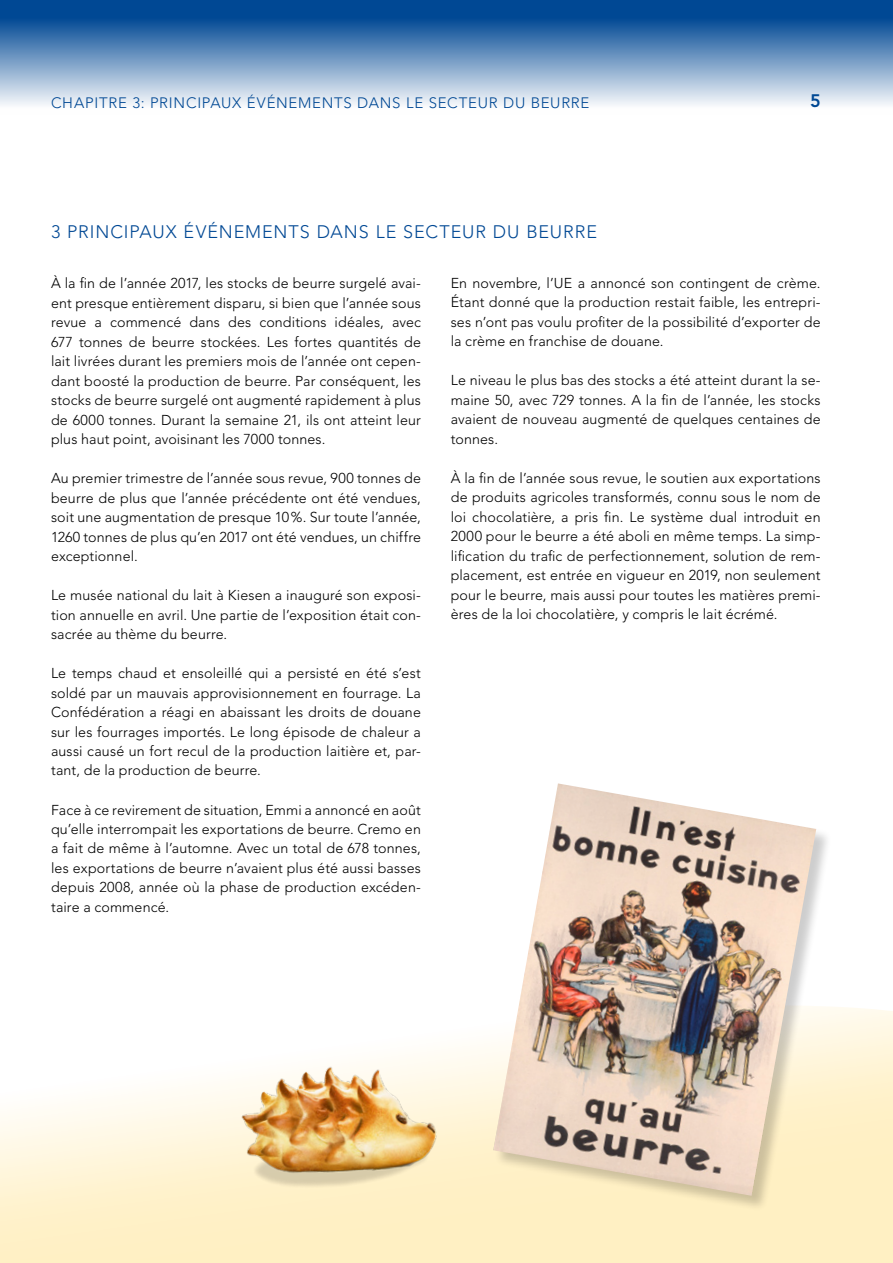
<style>
.page{position:relative;width:893px;height:1263px;background:#fff}
.page>*{position:absolute;margin:0;border:0;box-sizing:border-box;transform-origin:0 0}
.t1{font:300 18px "Avenir LT Std";letter-spacing:.05em;color:#004894}
.t2{font:800 18px "Avenir LT Std";color:#004894}
.t3{font:300 15px "Avenir LT Std";letter-spacing:.05em;color:#004894}
.t4{font:300 14.25px/19.5px "Avenir LT Std";letter-spacing:.01em;color:#000;text-align:justify}
</style>
<div class="page">
<svg style="left:0;top:1007px;width:893px;height:256px"></svg>
<svg style="left:0;top:0;width:893px;height:105px;background:#6590bd"></svg>
<img style="left:0;top:1104px;width:8px;height:118px">
<img style="left:216px;top:1055px;width:234px;height:154px">
<div style="left:494px;top:784px;width:338px;height:428px;background:#000;opacity:.2"></div>
<img style="left:493px;top:783px;width:323px;height:413px">
<p class="t3" style="left:51px;top:94px;width:540px">CHAPITRE 3: PRINCIPAUX ÉVÉNEMENTS DANS LE SECTEUR DU BEURRE</p>
<p class="t2" style="left:810px;top:90px;width:12px">5</p>
<p class="t1" style="left:51px;top:221px;width:548px">3 PRINCIPAUX ÉVÉNEMENTS DANS LE SECTEUR DU BEURRE</p>
<p class="t4" style="left:51px;top:273px;width:371px">À la fin de l’année 2017, les stocks de beurre surgelé avai&shy;ent presque entièrement disparu, si bien que l’année sous revue a commencé dans des conditions idéales, avec 677 tonnes de beurre stockées. Les fortes quantités de lait livrées durant les premiers mois de l’année ont cepen&shy;dant boosté la production de beurre. Par conséquent, les stocks de beurre surgelé ont augmenté rapidement à plus de 6000 tonnes. Durant la semaine 21, ils ont atteint leur plus haut point, avoisinant les 7000 tonnes.</p>
<p class="t4" style="left:51px;top:468px;width:371px">Au premier trimestre de l’année sous revue, 900 tonnes de beurre de plus que l’année précédente ont été vendues, soit une augmentation de presque 10%. Sur toute l’année, 1260 tonnes de plus qu’en 2017 ont été vendues, un chiffre exceptionnel.</p>
<p class="t4" style="left:51px;top:585px;width:371px">Le musée national du lait à Kiesen a inauguré son exposi&shy;tion annuelle en avril. Une partie de l’exposition était con&shy;sacrée au thème du beurre.</p>
<p class="t4" style="left:51px;top:663px;width:371px">Le temps chaud et ensoleillé qui a persisté en été s’est soldé par un mauvais approvisionnement en fourrage. La Confédération a réagi en abaissant les droits de douane sur les fourrages importés. Le long épisode de chaleur a aussi causé un fort recul de la production laitière et, par&shy;tant, de la production de beurre.</p>
<p class="t4" style="left:51px;top:800px;width:371px">Face à ce revirement de situation, Emmi a annoncé en août qu’elle interrompait les exportations de beurre. Cremo en a fait de même à l’automne. Avec un total de 678 tonnes, les exportations de beurre n’avaient plus été aussi basses depuis 2008, année où la phase de production excéden&shy;taire a commencé.</p>
<p class="t4" style="left:451px;top:273px;width:371px">En novembre, l’UE a annoncé son contingent de crème.<br>Étant donné que la production restait faible, les entrepri&shy;ses n’ont pas voulu profiter de la possibilité d’exporter de la crème en franchise de douane.</p>
<p class="t4" style="left:451px;top:371px;width:371px">Le niveau le plus bas des stocks a été atteint durant la se&shy;maine 50, avec 729 tonnes. A la fin de l’année, les stocks avaient de nouveau augmenté de quelques centaines de tonnes.</p>
<p class="t4" style="left:451px;top:468px;width:371px">À la fin de l’année sous revue, le soutien aux exportations de produits agricoles transformés, connu sous le nom de loi chocolatière, a pris fin. Le système dual introduit en 2000 pour le beurre a été aboli en même temps. La simp&shy;lification du trafic de perfectionnement, solution de rem&shy;placement, est entrée en vigueur en 2019, non seulement pour le beurre, mais aussi pour toutes les matières premi&shy;ères de la loi chocolatière, y compris le lait écrémé.</p>
</div>
